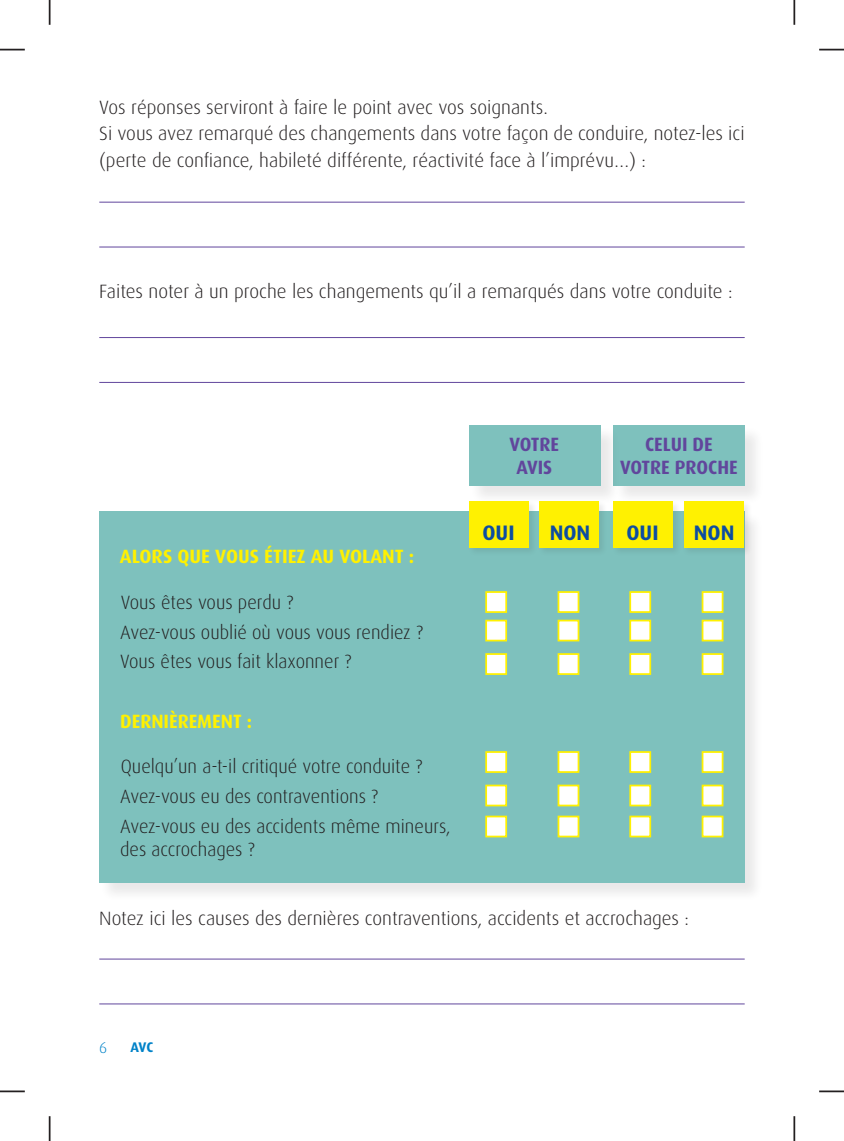
<style>
.page{position:relative;width:844px;height:1141px;background:#fff}
.page>*{position:absolute;margin:0;border:0;box-sizing:border-box;transform-origin:0 0}
.t1{font:700 21px "Dax";color:#0d4da1}
.t2{font:300 19.25px/29.8px "Dax";color:#231f20}
.t3{font:700 19.25px "Dax";color:#fff101}
.t4{font:700 19.25px/22.8px "Dax";color:#61469c;text-align:center}
.t5{font:300 15.75px "Dax";color:#0082c8}
.t6{font:700 14px "Dax";color:#0082c8}
</style>
<div class="page">
<hr style="left:99px;top:202px;width:645px;height:1px;background:#61469c">
<hr style="left:99px;top:959px;width:645px;height:1px;background:#61469c">
<hr style="left:99px;top:337px;width:645px;height:1px;background:#61469c">
<hr style="left:99px;top:247px;width:645px;height:1px;background:#61469c">
<hr style="left:99px;top:1004px;width:645px;height:1px;background:#61469c">
<hr style="left:99px;top:382px;width:645px;height:1px;background:#61469c">
<div style="left:100px;top:511px;width:664px;height:391px;background:#f3f3f3"></div>
<div style="left:99px;top:511px;width:645px;height:372px;background:#7ec1bd"></div>
<div style="left:613px;top:426px;width:151px;height:80px;background:#231f20;opacity:.1"></div>
<div style="left:613px;top:425px;width:131px;height:61px;background:#7ec1bd"></div>
<div style="left:469px;top:426px;width:151px;height:80px;background:#231f20;opacity:.1"></div>
<div style="left:469px;top:425px;width:131px;height:61px;background:#7ec1bd"></div>
<div style="left:467px;top:499px;width:70px;height:57px;background:#231f20;opacity:.1"></div>
<div style="left:469px;top:501px;width:60px;height:47px;background:#fff101"></div>
<div style="left:611px;top:499px;width:70px;height:57px;background:#231f20;opacity:.1"></div>
<div style="left:613px;top:501px;width:60px;height:47px;background:#fff101"></div>
<div style="left:537px;top:499px;width:71px;height:57px;background:#231f20;opacity:.1"></div>
<div style="left:539px;top:501px;width:60px;height:47px;background:#fff101"></div>
<div style="left:681px;top:499px;width:71px;height:57px;background:#231f20;opacity:.1"></div>
<div style="left:683px;top:501px;width:60px;height:47px;background:#fff101"></div>
<div style="left:485px;top:591px;width:22px;height:22px;background:#fff;border:2px solid #fff101"></div>
<div style="left:629px;top:591px;width:22px;height:22px;background:#fff;border:2px solid #fff101"></div>
<div style="left:485px;top:620px;width:22px;height:21px;background:#fff;border:2px solid #fff101"></div>
<div style="left:629px;top:620px;width:22px;height:21px;background:#fff;border:2px solid #fff101"></div>
<div style="left:485px;top:653px;width:22px;height:22px;background:#fff;border:2px solid #fff101"></div>
<div style="left:629px;top:653px;width:22px;height:22px;background:#fff;border:2px solid #fff101"></div>
<div style="left:485px;top:751px;width:22px;height:22px;background:#fff;border:2px solid #fff101"></div>
<div style="left:629px;top:751px;width:22px;height:22px;background:#fff;border:2px solid #fff101"></div>
<div style="left:485px;top:785px;width:22px;height:21px;background:#fff;border:2px solid #fff101"></div>
<div style="left:629px;top:785px;width:22px;height:21px;background:#fff;border:2px solid #fff101"></div>
<div style="left:485px;top:816px;width:22px;height:21px;background:#fff;border:2px solid #fff101"></div>
<div style="left:629px;top:816px;width:22px;height:21px;background:#fff;border:2px solid #fff101"></div>
<div style="left:557px;top:591px;width:22px;height:22px;background:#fff;border:2px solid #fff101"></div>
<div style="left:701px;top:591px;width:22px;height:22px;background:#fff;border:2px solid #fff101"></div>
<div style="left:557px;top:620px;width:22px;height:21px;background:#fff;border:2px solid #fff101"></div>
<div style="left:701px;top:620px;width:22px;height:21px;background:#fff;border:2px solid #fff101"></div>
<div style="left:557px;top:653px;width:22px;height:22px;background:#fff;border:2px solid #fff101"></div>
<div style="left:701px;top:653px;width:22px;height:22px;background:#fff;border:2px solid #fff101"></div>
<div style="left:557px;top:751px;width:22px;height:22px;background:#fff;border:2px solid #fff101"></div>
<div style="left:701px;top:751px;width:22px;height:22px;background:#fff;border:2px solid #fff101"></div>
<div style="left:557px;top:785px;width:22px;height:21px;background:#fff;border:2px solid #fff101"></div>
<div style="left:701px;top:785px;width:22px;height:21px;background:#fff;border:2px solid #fff101"></div>
<div style="left:557px;top:816px;width:22px;height:21px;background:#fff;border:2px solid #fff101"></div>
<div style="left:701px;top:816px;width:22px;height:21px;background:#fff;border:2px solid #fff101"></div>
<svg style="left:0;top:49px;width:25px;height:1px"></svg>
<svg style="left:49px;top:0;width:1px;height:25px"></svg>
<svg style="left:819px;top:49px;width:24px;height:1px"></svg>
<hr style="left:793px;top:0;width:2px;height:25px;background:#231f20">
<hr style="left:0;top:1090px;width:25px;height:2px;background:#231f20">
<svg style="left:49px;top:1116px;width:1px;height:25px"></svg>
<hr style="left:819px;top:1090px;width:24px;height:2px;background:#231f20">
<hr style="left:793px;top:1116px;width:2px;height:25px;background:#231f20">
<p class="t2" style="left:99px;top:95px;width:646px;line-height:26.2px">Vos réponses serviront à faire le point avec vos soignants.<br>Si vous avez remarqué des changements dans votre façon de conduire, notez-les ici (perte de confiance, habileté différente, réactivité face à l’imprévu…) :</p>
<p class="t2" style="left:99px;top:277px;width:634px">Faites noter à un proche les changements qu’il a remarqués dans votre conduite :</p>
<p class="t4" style="left:509px;top:433px;width:51px">VOTRE<br>AVIS</p>
<p class="t4" style="left:620px;top:433px;width:119px">CELUI DE<br>VOTRE PROCHE</p>
<p class="t3" style="left:120px;top:546px;width:296px">ALORS QUE VOUS ÉTIEZ AU VOLANT :</p>
<p class="t2" style="left:120px;top:587px;width:304px">Vous êtes vous perdu ?<br>Avez-vous oublié où vous vous rendiez ?<br>Vous êtes vous fait klaxonner ?</p>
<p class="t3" style="left:120px;top:710px;width:133px">DERNIÈREMENT :</p>
<p class="t2" style="left:120px;top:752px;width:332px">Quelqu’un a-t-il critiqué votre conduite ?<br>Avez-vous eu des contraventions ?<br>Avez-vous eu des accidents même mineurs,</p>
<p class="t2" style="left:120px;top:834px;width:136px">des accrochages ?</p>
<p class="t1" style="left:482px;top:521px;width:34px">OUI</p>
<p class="t1" style="left:549px;top:521px;width:42px">NON</p>
<p class="t1" style="left:693px;top:521px;width:42px">NON</p>
<p class="t1" style="left:626px;top:521px;width:34px">OUI</p>
<p class="t2" style="left:99px;top:904px;width:591px">Notez ici les causes des dernières contraventions, accidents et accrochages :</p>
<p class="t5" style="left:99px;top:1039px;width:10px">6</p>
<p class="t6" style="left:130px;top:1039px;width:24px">AVC</p>
</div>
